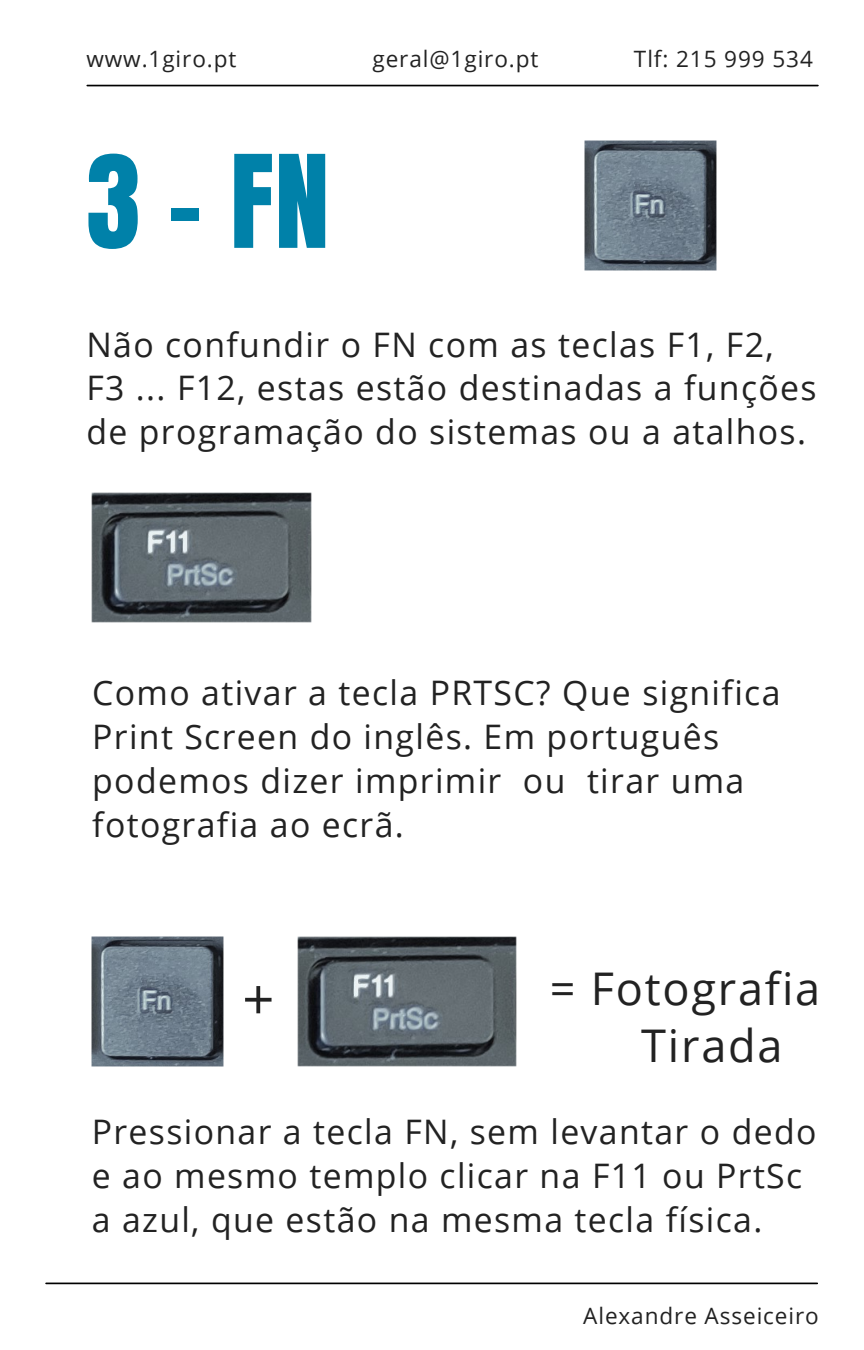
<style>
.page{position:relative;width:864px;height:1350px;background:#fff}
.page>*{position:absolute;margin:0;border:0;box-sizing:border-box;transform-origin:0 0}
.t1{font:109.35px "Anton";color:#0081a9}
.t2{font:56.25px "Open Sans";color:#222}
.t3{font:45px/57.4px "Open Sans";letter-spacing:.04em;color:#222}
.t4{font:33.75px/43.9px "Open Sans";letter-spacing:.04em;color:#222}
.t5{font:22.5px "Open Sans";letter-spacing:.04em;color:#222}
</style>
<div class="page">
<hr style="left:87px;top:85px;width:731px;height:1px;background:#000">
<hr style="left:46px;top:1283px;width:771px;height:1px;background:#000">
<img style="left:585px;top:140px;width:131px;height:130px">
<img style="left:297px;top:936px;width:220px;height:130px">
<img style="left:92px;top:936px;width:131px;height:130px">
<img style="left:92px;top:492px;width:219px;height:130px">
<p class="t5" style="left:86px;top:43px;width:152px">www.1giro.pt</p>
<p class="t5" style="left:373px;top:43px;width:167px">geral@1giro.pt</p>
<p class="t5" style="left:634px;top:43px;width:180px">Tlf: 215 999 534</p>
<p class="t1" style="left:86px;top:123px;width:244px">3-FN</p>
<p class="t4" style="left:86px;top:322px;width:732px">Não confundir o FN com as teclas F1, F2,<br>F3 ... F12, estas estão destinadas a funções de programação do sistemas ou a atalhos.</p>
<p class="t4" style="left:92px;top:670px;width:690px">Como ativar a tecla PRTSC? Que significa Print Screen do inglês. Em português podemos dizer imprimir ou tirar uma fotografia ao ecrã.</p>
<p class="t2" style="left:242px;top:959px;width:34px">+</p>
<p class="t3" style="left:641px;top:959px;width:181px;text-indent:-92px">= Fotografia<br>Tirada</p>
<p class="t4" style="left:92px;top:1109px;width:726px">Pressionar a tecla FN, sem levantar o dedo e ao mesmo templo clicar na F11 ou PrtSc a azul, que estão na mesma tecla física.</p>
<p class="t5" style="left:583px;top:1300px;width:237px">Alexandre Asseiceiro</p>
</div>
